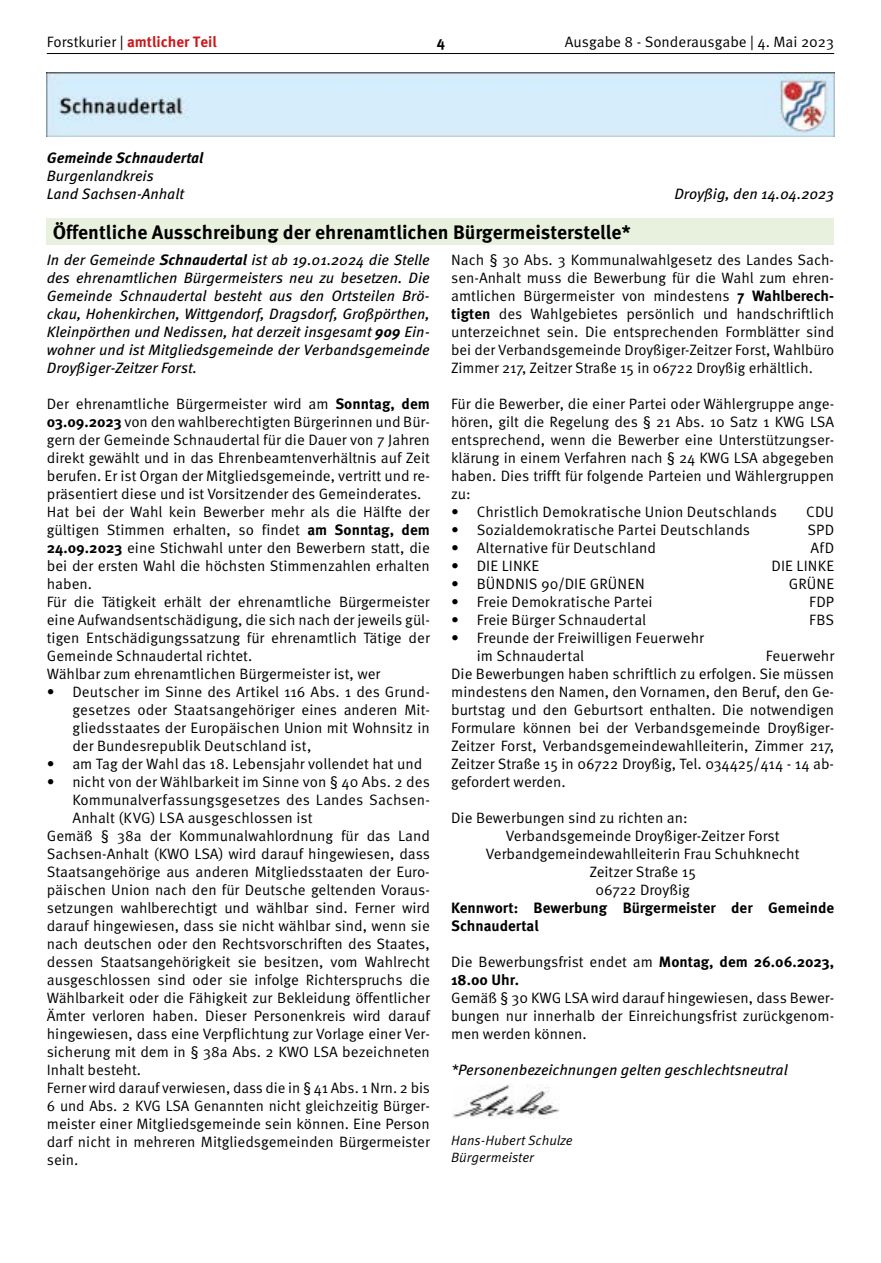
<style>
.page{position:relative;width:881px;height:1263px;background:#fff}
.page>*{position:absolute;margin:0;border:0;box-sizing:border-box;transform-origin:0 0}
.t1{font:700 19.5px "Meta Pro";color:#000}
.t2{font:15px/18px "Meta Pro Norm";color:#000;text-align:justify}
.t3{font:italic 15px/18px "Meta Pro";color:#000}
.t4{font:700 15px/18px "Meta Pro";color:#000}
.t5{font:700 15px "Meta Pro";color:#cd1719}
.t6{font:italic 700 15px "Meta Pro";color:#000}
.t7{font:13.5px/16.2px "Meta Pro Norm Ita";color:#000}
.s1{font-family:"Meta Pro Norm";font-weight:400;color:#000}
.s2{font-weight:700}
.s3{font-family:"Meta Pro";font-weight:700}
</style>
<div class="page">
<hr style="left:47px;top:53px;width:786px;height:1px;background:#000">
<div style="left:47px;top:218px;width:786px;height:27px;background:#e8f1de"></div>
<img style="left:452px;top:1084px;width:107px;height:35px">
<img style="left:47px;top:72px;width:786px;height:64px">
<p class="t5" style="left:47px;top:31px;width:171px"><span class="s1">Forstkurier |</span> amtlicher Teil</p>
<p class="t4" style="left:436px;top:32px;width:10px">4</p>
<p class="t2" style="left:564px;top:32px;width:271px">Ausgabe 8 - Sonderausgabe | 4. Mai 2023</p>
<p class="t6" style="left:47px;top:146px;width:158px">Gemeinde Schnaudertal</p>
<p class="t3" style="left:47px;top:166px;width:139px">Burgenlandkreis<br>Land Sachsen-Anhalt</p>
<p class="t3" style="left:674px;top:184px;width:161px">Droyßig, den 14.04.2023</p>
<h1 class="t1" style="left:53px;top:217px;width:579px">Öffentliche Ausschreibung der ehrenamtlichen Bürgermeisterstelle*</h1>
<p class="t3" style="left:47px;top:250px;width:384px;text-align:justify">In der Gemeinde <span class="s2">Schnaudertal</span> ist ab 19.01.2024 die Stelle des ehrenamtlichen Bürgermeisters neu zu besetzen. Die Gemeinde Schnaudertal besteht aus den Ortsteilen Brö&shy;ckau, Hohenkirchen, Wittgendorf, Dragsdorf, Großpörthen, Kleinpörthen und Nedissen, hat derzeit insgesamt <span class="s2">909</span> Ein&shy;wohner und ist Mitgliedsgemeinde der Verbandsgemeinde Droyßiger-Zeitzer Forst.</p>
<p class="t2" style="left:47px;top:394px;width:384px;text-align:left">Der ehrenamtliche Bürgermeister wird am <span class="s3">Sonntag, dem 03.09.2023</span> von den wahlberechtigten Bürgerinnen und Bür&shy;gern der Gemeinde Schnaudertal für die Dauer von 7 Jahren direkt gewählt und in das Ehrenbeamtenverhältnis auf Zeit berufen. Er ist Organ der Mitgliedsgemeinde, vertritt und re&shy;präsentiert diese und ist Vorsitzender des Gemeinderates.<br>Hat bei der Wahl kein Bewerber mehr als die Hälfte der gültigen Stimmen erhalten, so findet <span class="s3">am Sonntag, dem 24.09.2023</span> eine Stichwahl unter den Bewerbern statt, die bei der ersten Wahl die höchsten Stimmenzahlen erhalten haben.<br>Für die Tätigkeit erhält der ehrenamtliche Bürgermeister eine Aufwandsentschädigung, die sich nach der jeweils gül&shy;tigen Entschädigungssatzung für ehrenamtlich Tätige der Gemeinde Schnaudertal richtet.<br>Wählbar zum ehrenamtlichen Bürgermeister ist, wer</p>
<p class="t2" style="left:72px;top:682px;width:359px;text-indent:-26px">• Deutscher im Sinne des Artikel 116 Abs. 1 des Grund&shy;gesetzes oder Staatsangehöriger eines anderen Mit&shy;gliedsstaates der Europäischen Union mit Wohnsitz in der Bundesrepublik Deutschland ist,</p>
<p class="t2" style="left:47px;top:754px;width:377px">• am Tag der Wahl das 18. Lebensjahr vollendet hat und</p>
<p class="t2" style="left:47px;top:772px;width:384px">• nicht von der Wählbarkeit im Sinne von § 40 Abs. 2 des</p>
<p class="t2" style="left:72px;top:790px;width:359px">Kommunalverfassungsgesetzes des Landes Sachsen-</p>
<p class="t2" style="left:72px;top:808px;width:242px">Anhalt (KVG) LSA ausgeschlossen ist</p>
<p class="t2" style="left:47px;top:826px;width:384px">Gemäß § 38a der Kommunalwahlordnung für das Land</p>
<p class="t2" style="left:47px;top:844px;width:384px">Sachsen-Anhalt (KWO LSA) wird darauf hingewiesen, dass</p>
<p class="t2" style="left:47px;top:862px;width:384px">Staatsangehörige aus anderen Mitgliedsstaaten der Euro-</p>
<p class="t2" style="left:47px;top:880px;width:384px">päischen Union nach den für Deutsche geltenden Voraus-</p>
<p class="t2" style="left:47px;top:898px;width:384px">setzungen wahlberechtigt und wählbar sind. Ferner wird</p>
<p class="t2" style="left:47px;top:916px;width:384px">darauf hingewiesen, dass sie nicht wählbar sind, wenn sie</p>
<p class="t2" style="left:47px;top:934px;width:384px">nach deutschen oder den Rechtsvorschriften des Staates,</p>
<p class="t2" style="left:47px;top:952px;width:384px">dessen Staatsangehörigkeit sie besitzen, vom Wahlrecht</p>
<p class="t2" style="left:47px;top:970px;width:384px">ausgeschlossen sind oder sie infolge Richterspruchs die</p>
<p class="t2" style="left:47px;top:988px;width:384px">Wählbarkeit oder die Fähigkeit zur Bekleidung öffentlicher</p>
<p class="t2" style="left:47px;top:1006px;width:384px">Ämter verloren haben. Dieser Personenkreis wird darauf</p>
<p class="t2" style="left:47px;top:1024px;width:384px">hingewiesen, dass eine Verpflichtung zur Vorlage einer Ver-</p>
<p class="t2" style="left:47px;top:1042px;width:384px">sicherung mit dem in § 38a Abs. 2 KWO LSA bezeichneten</p>
<p class="t2" style="left:47px;top:1060px;width:96px">Inhalt besteht.</p>
<p class="t2" style="left:47px;top:1078px;width:384px">Ferner wird darauf verwiesen, dass die in § 41 Abs. 1 Nrn. 2 bis</p>
<p class="t2" style="left:47px;top:1096px;width:384px">6 und Abs. 2 KVG LSA Genannten nicht gleichzeitig Bürger-</p>
<p class="t2" style="left:47px;top:1114px;width:384px">meister einer Mitgliedsgemeinde sein können. Eine Person</p>
<p class="t2" style="left:47px;top:1132px;width:384px">darf nicht in mehreren Mitgliedsgemeinden Bürgermeister</p>
<p class="t2" style="left:47px;top:1150px;width:33px">sein.</p>
<p class="t2" style="left:451px;top:250px;width:384px">Nach § 30 Abs. 3 Kommunalwahlgesetz des Landes Sach&shy;sen-Anhalt muss die Bewerbung für die Wahl zum ehren&shy;amtlichen Bürgermeister von mindestens <span class="s3">7 Wahlberech&shy;tigten</span> des Wahlgebietes persönlich und handschriftlich unterzeichnet sein. Die entsprechenden Formblätter sind bei der Verbandsgemeinde Droyßiger-Zeitzer Forst, Wahlbüro Zimmer 217, Zeitzer Straße 15 in 06722 Droyßig erhältlich.</p>
<p class="t2" style="left:451px;top:394px;width:384px">Für die Bewerber, die einer Partei oder Wählergruppe ange&shy;hören, gilt die Regelung des § 21 Abs. 10 Satz 1 KWG LSA entsprechend, wenn die Bewerber eine Unterstützungser&shy;klärung in einem Verfahren nach § 24 KWG LSA abgegeben haben. Dies trifft für folgende Parteien und Wählergruppen zu:</p>
<p class="t2" style="left:451px;top:502px;width:327px">• Christlich Demokratische Union Deutschlands</p>
<p class="t2" style="left:806px;top:502px;width:29px">CDU</p>
<p class="t2" style="left:451px;top:520px;width:300px">• Sozialdemokratische Partei Deutschlands</p>
<p class="t2" style="left:807px;top:520px;width:28px">SPD</p>
<p class="t2" style="left:451px;top:538px;width:206px">• Alternative für Deutschland</p>
<p class="t2" style="left:810px;top:538px;width:25px">AfD</p>
<p class="t2" style="left:451px;top:556px;width:90px">• DIE LINKE</p>
<p class="t2" style="left:771px;top:556px;width:64px">DIE LINKE</p>
<p class="t2" style="left:451px;top:574px;width:195px">• BÜNDNIS 90/DIE GRÜNEN</p>
<p class="t2" style="left:788px;top:574px;width:47px">GRÜNE</p>
<p class="t2" style="left:451px;top:592px;width:203px">• Freie Demokratische Partei</p>
<p class="t2" style="left:808px;top:592px;width:26px">FDP</p>
<p class="t2" style="left:451px;top:610px;width:196px">• Freie Bürger Schnaudertal</p>
<p class="t2" style="left:809px;top:610px;width:26px">FBS</p>
<p class="t2" style="left:476px;top:628px;width:229px;text-indent:-26px">• Freunde der Freiwilligen Feuerwehr im Schnaudertal</p>
<p class="t2" style="left:451px;top:646px;width:384px;text-indent:314px">Feuerwehr Die Bewerbungen haben schriftlich zu erfolgen. Sie müssen mindestens den Namen, den Vornamen, den Beruf, den Ge&shy;burtstag und den Geburtsort enthalten. Die notwendigen Formulare können bei der Verbandsgemeinde Droyßiger-Zeitzer Forst, Verbandsgemeindewahlleiterin, Zimmer 217, Zeitzer Straße 15 in 06722 Droyßig, Tel. 034425/414 - 14 ab&shy;gefordert werden.</p>
<p class="t2" style="left:451px;top:808px;width:238px">Die Bewerbungen sind zu richten an:</p>
<p class="t2" style="left:505px;top:826px;width:275px">Verbandsgemeinde Droyßiger-Zeitzer Forst</p>
<p class="t2" style="left:485px;top:844px;width:315px">Verbandgemeindewahlleiterin Frau Schuhknecht</p>
<p class="t2" style="left:589px;top:862px;width:108px">Zeitzer Straße 15</p>
<p class="t2" style="left:595px;top:880px;width:96px">06722 Droyßig</p>
<p class="t4" style="left:451px;top:898px;width:384px">Kennwort: Bewerbung Bürgermeister der Gemeinde<br>Schnaudertal</p>
<p class="t2" style="left:451px;top:952px;width:384px">Die Bewerbungsfrist endet am <span class="s3">Montag, dem 26.06.2023,</span></p>
<p class="t4" style="left:451px;top:970px;width:69px">18.00 Uhr.</p>
<p class="t2" style="left:451px;top:988px;width:384px">Gemäß § 30 KWG LSA wird darauf hingewiesen, dass Bewer&shy;bungen nur innerhalb der Einreichungsfrist zurückgenom&shy;men werden können.</p>
<p class="t3" style="left:451px;top:1060px;width:338px">*Personenbezeichnungen gelten geschlechtsneutral</p>
<p class="t7" style="left:451px;top:1132px;width:123px">Hans-Hubert Schulze<br>Bürgermeister</p>
</div>
